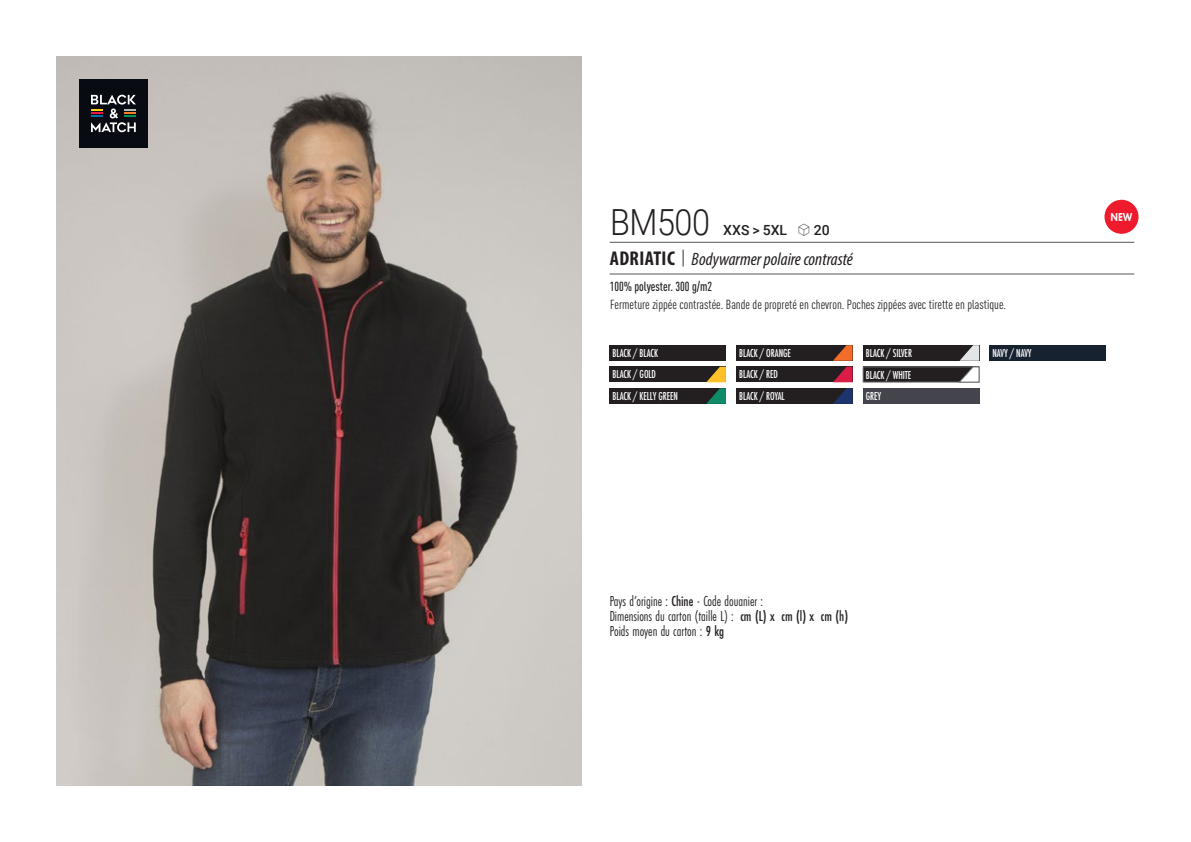
<style>
.page{position:relative;width:1191px;height:842px;background:#fff}
.page>*{position:absolute;margin:0;border:0;box-sizing:border-box;transform-origin:0 0}
.t1{font:300 36px "Roboto";letter-spacing:-.015em;color:#231f20;scale:.9 1}
.t2{font:italic 18px "Myriad Variable Concept";color:#231f20}
.t3{font:15px "Futura PT Cond";color:#231f20;scale:.95 1}
.t4{font:500 14px "Roboto";letter-spacing:.005em;color:#231f20}
.t5{font:condensed 13px "DIN Pro";color:#231f20}
.grammage_2020{font:500 condensed 13px "DIN Pro";color:#231f20;scale:.95 1}
.Coloris_nuancier_bla{font:500 12px "Futura PT Cond";letter-spacing:-.01em;color:#fff;scale:.9 1}
.Coloris_nuancier{font:500 12px "Futura PT Cond";letter-spacing:-.01em;color:#fff;scale:.9 1}
.nuancier_bloc_packsh{font:800 12px "Futura PT";color:#fff;scale:.8 1}
.s1{font-family:"Linotype Shapeshifter";font-weight:400;font-size:16px}
.s2{font-family:"Myriad Pro";font-weight:700;font-style:normal;font-stretch:condensed;font-size:20px}
.s3{font-family:"Roboto Condensed";font-weight:300;font-style:normal;font-size:20px}
.s4{font-weight:500}
</style>
<div class="page">
<img style="left:57px;top:57px;width:524px;height:728px">
<div style="left:79px;top:79px;width:68px;height:68px;background:#080c12"></div>
<svg style="left:91px;top:95px;width:45px;height:37px"></svg>
<div style="left:609px;top:345px;width:117px;height:16px;background:#231f20"></div>
<div style="left:609px;top:367px;width:117px;height:15px;background:#231f20"></div>
<svg style="left:706px;top:367px;width:20px;height:15px"></svg>
<div style="left:609px;top:388px;width:117px;height:16px;background:#231f20"></div>
<svg style="left:706px;top:388px;width:20px;height:16px"></svg>
<div style="left:736px;top:345px;width:116px;height:16px;background:#231f20"></div>
<svg style="left:833px;top:345px;width:19px;height:16px"></svg>
<div style="left:736px;top:367px;width:116px;height:15px;background:#231f20"></div>
<svg style="left:833px;top:367px;width:19px;height:15px"></svg>
<div style="left:736px;top:388px;width:116px;height:16px;background:#231f20"></div>
<svg style="left:833px;top:388px;width:19px;height:16px"></svg>
<div style="left:863px;top:345px;width:116px;height:16px;background:#231f20"></div>
<div style="left:863px;top:367px;width:116px;height:15px;background:#231f20"></div>
<div style="left:863px;top:367px;width:116px;height:15px;border:1px solid #6c6d70"></div>
<svg style="left:958px;top:345px;width:21px;height:37px"></svg>
<div style="left:863px;top:388px;width:116px;height:16px;background:#43444c"></div>
<div style="left:989px;top:345px;width:116px;height:16px;background:#172231"></div>
<div style="left:1104px;top:200px;width:34px;height:34px;background:#ee1b2d;border-radius:50%"></div>
<hr style="left:609px;top:242px;width:525px;height:1px;background:#57585a">
<hr style="left:609px;top:274px;width:525px;height:1px;background:#57585a">
<p class="t1" style="left:610px;top:197px;width:112px">BM500</p>
<p class="t4" style="left:723px;top:220px;width:108px">XXS &gt; 5XL <span class="s1">S</span> 20</p>
<p class="t2" style="left:610px;top:249px;width:245px"><span class="s2">ADRIATIC</span> <span class="s3">|</span> Bodywarmer polaire contrasté</p>
<p class="grammage_2020" style="left:609px;top:277px;width:109px">100% polyester. 300 g/m2</p>
<p class="t5" style="left:610px;top:295px;width:397px">Fermeture zippée contrastée. Bande de propreté en chevron. Poches zippées avec tirette en plastique.</p>
<p class="Coloris_nuancier_bla" style="left:612px;top:346px;width:52px">BLACK / BLACK</p>
<p class="Coloris_nuancier_bla" style="left:612px;top:367px;width:50px">BLACK / GOLD</p>
<p class="Coloris_nuancier_bla" style="left:612px;top:389px;width:74px">BLACK / KELLY GREEN</p>
<p class="Coloris_nuancier_bla" style="left:739px;top:346px;width:59px">BLACK / ORANGE</p>
<p class="Coloris_nuancier_bla" style="left:739px;top:367px;width:45px">BLACK / RED</p>
<p class="Coloris_nuancier_bla" style="left:739px;top:389px;width:52px">BLACK / ROYAL</p>
<p class="Coloris_nuancier_bla" style="left:866px;top:346px;width:53px">BLACK / SILVER</p>
<p class="Coloris_nuancier" style="left:866px;top:367px;width:52px">BLACK / WHITE</p>
<p class="Coloris_nuancier_bla" style="left:866px;top:389px;width:19px">GREY</p>
<p class="t3" style="left:609px;top:592px;width:163px">Pays d’origine : <span class="s4">Chine</span> - Code douanier :</p>
<p class="t3" style="left:609px;top:607px;width:252px">Dimensions du carton (taille L) : <span class="s4">cm (L) x cm (l) x cm (h)</span></p>
<p class="t3" style="left:609px;top:622px;width:122px">Poids moyen du carton : <span class="s4">9 kg</span></p>
<p class="Coloris_nuancier_bla" style="left:992px;top:346px;width:45px">NAVY / NAVY</p>
<p class="nuancier_bloc_packsh" style="left:1110px;top:210px;width:29px">NEW</p>
</div>
